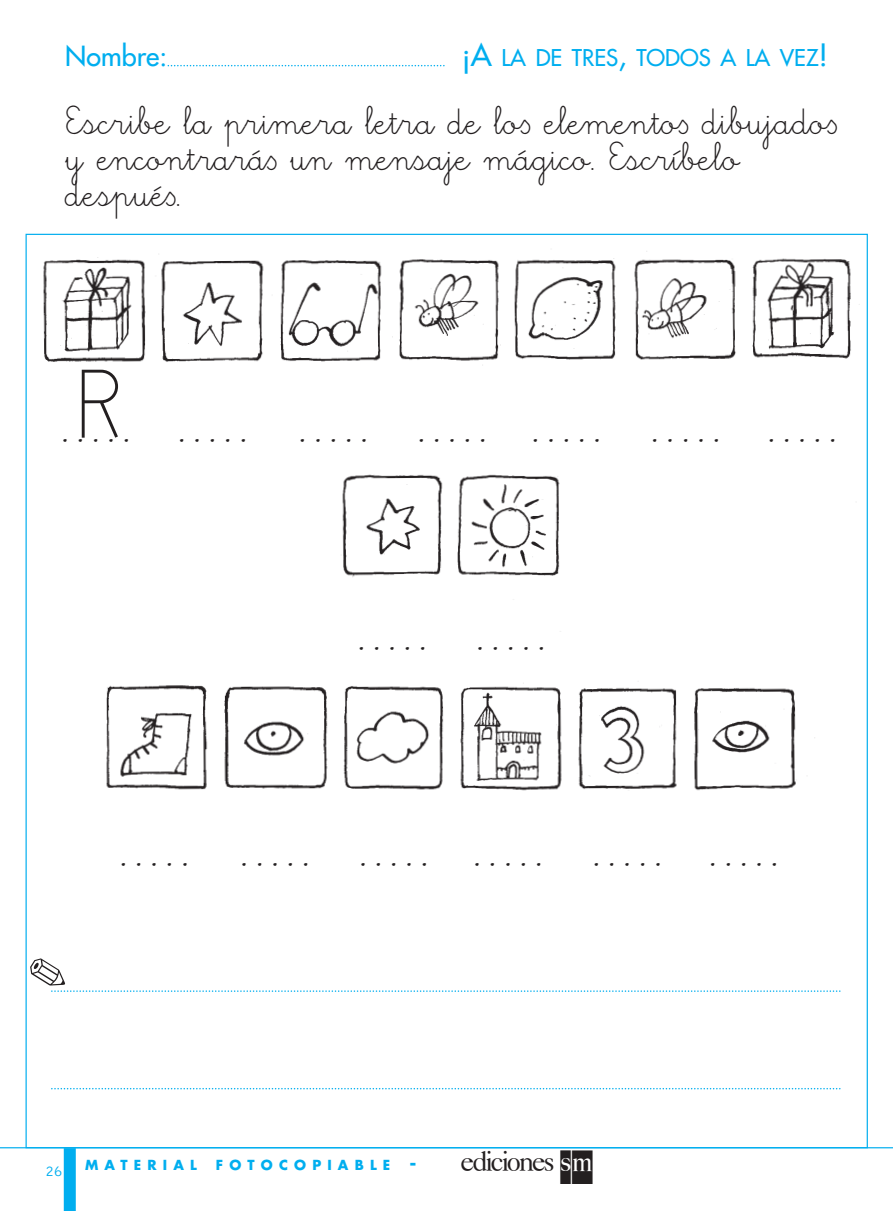
<style>
.page{position:relative;width:893px;height:1211px;background:#fff}
.page>*{position:absolute;margin:0;border:0;box-sizing:border-box;transform-origin:0 0}
.t1{font:108px "Phesmach";color:#231f20}
.t2{font:46.5px "Blockhead Unplugged";color:#231f20}
.t3{font:45px/36px "Hesmach";color:#231f20}
.t4{font:42px "UTOPYA";color:#231f20}
.t5{font:27px "Futura";color:#00aeef}
.t6{font:22.5px "Futura";color:#00aeef}
.t7{font:15px "Bell Gothic BT";color:#00aeef}
.t8{font:700 13.5px "Futura";letter-spacing:.455em;color:#00aeef}
.s1{font-size:30px}
.s2{font-size:18px}
</style>
<div class="page">
<img style="left:106px;top:681px;width:709px;height:110px">
<img style="left:342px;top:474px;width:219px;height:158px">
<img style="left:43px;top:251px;width:808px;height:115px">
<div style="left:64px;top:1148px;width:12px;height:62px;background:#00aeef"></div>
<hr style="left:0;top:1147px;width:892px;height:1px;background:#00aeef">
<svg style="left:168px;top:65px;width:277px;height:1px"></svg>
<svg style="left:52px;top:1088px;width:789px;height:1px"></svg>
<svg style="left:51px;top:990px;width:790px;height:2px"></svg>
<p class="t5" style="left:65px;top:43px;width:103px">Nombre:</p>
<p class="t6" style="left:461px;top:46px;width:368px"><span class="s1">¡A</span> LA DE TRES<span class="s1">,</span> TODOS A LA VEZ<span class="s1">!</span></p>
<p class="t3" style="left:65px;top:101px;width:773px">Escribe la primera letra de loß elementoß dibujadoß y encontraráß un mensaje mágico. Escríbelo despuéß.</p>
<h1 class="t1" style="left:78px;top:337px;width:44px">R</h1>
<p class="t2" style="left:57px;top:410px;width:78px">.....</p>
<p class="t2" style="left:174px;top:410px;width:318px">..... ..... .....</p>
<p class="t2" style="left:527px;top:410px;width:314px">..... ..... .....</p>
<p class="t2" style="left:353px;top:618px;width:197px">..... .....</p>
<p class="t2" style="left:115px;top:834px;width:668px">..... ..... ..... ..... ..... .....</p>
<p class="t7" style="left:46px;top:1165px;width:18px">26</p>
<p class="t8" style="left:85px;top:1158px;width:113px">MATERIAL</p>
<p class="t8" style="left:216px;top:1158px;width:202px">FOTOCOPIABLE <span class="s2">-</span></p>
<p class="t4" style="left:461px;top:1144px;width:139px">HI</p>
</div>
